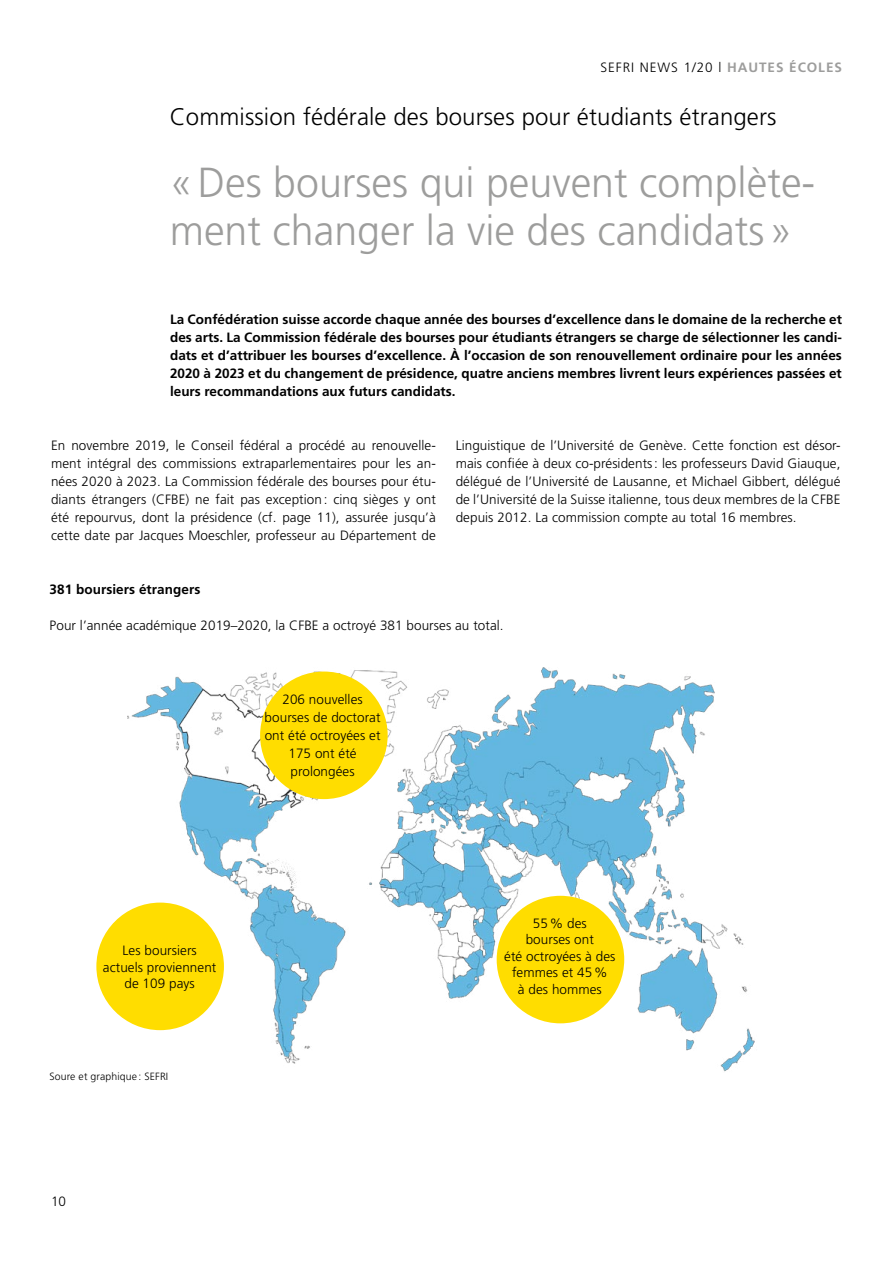
<style>
.page{position:relative;width:893px;height:1263px;background:#fff}
.page>*{position:absolute;margin:0;border:0;box-sizing:border-box;transform-origin:0 0}
.t1{font:300 42px/48px "Frutiger LT Std";color:#9d9d9c}
.t2{font:300 24px "Frutiger LT Std";letter-spacing:.005em;color:#000}
.t3{font:300 13.5px/16.5px "Frutiger LT Std";letter-spacing:.005em;color:#000;text-align:center}
.t4{font:700 13.5px/18px "Frutiger LT Std";color:#000;text-align:justify}
.t5{font:300 13.5px "Frutiger LT Std";letter-spacing:.07em;color:#000}
.t6{font:300 10.5px "Frutiger LT Std";letter-spacing:.01em;color:#000}
.s1{font-weight:700;color:#9d9d9c}
</style>
<div class="page">
<img style="left:127px;top:667px;width:628px;height:405px">
<div style="left:260px;top:671px;width:128px;height:128px;background:#fd0;border-radius:50%"></div>
<div style="left:96px;top:902px;width:128px;height:128px;background:#fd0;border-radius:50%"></div>
<div style="left:497px;top:896px;width:127px;height:127px;background:#fd0;border-radius:50%"></div>
<p class="t5" style="left:600px;top:60px;width:243px">SEFRI NEWS 1/20 l <span class="s1">HAUTES ÉCOLES</span></p>
<p class="t2" style="left:170px;top:103px;width:608px">Commission fédérale des bourses pour étudiants étrangers</p>
<h1 class="t1" style="left:170px;top:159px;width:647px">«Des bourses qui peuvent complète&shy;ment changer la vie des candidats»</h1>
<p class="t4" style="left:170px;top:310px;width:673px">La Confédération suisse accorde chaque année des bourses d’excellence dans le domaine de la recherche et des arts. La Commission fédérale des bourses pour étudiants étrangers se charge de sélectionner les candi&shy;dats et d’attribuer les bourses d’excellence. À l’occasion de son renouvellement ordinaire pour les années 2020 à 2023 et du changement de présidence, quatre anciens membres livrent leurs expériences passées et leurs recommandations aux futurs candidats.</p>
<p class="t3" style="left:51px;top:437px;width:386px">En novembre 2019, le Conseil fédéral a procédé au renouvelle-</p>
<p class="t3" style="left:456px;top:437px;width:386px">Linguistique de l’Université de Genève. Cette fonction est désor-</p>
<p class="t3" style="left:51px;top:455px;width:386px">ment intégral des commissions extraparlementaires pour les an-</p>
<p class="t3" style="left:456px;top:455px;width:386px">mais confiée à deux co-présidents: les professeurs David Giauque,</p>
<p class="t3" style="left:51px;top:473px;width:386px">nées 2020 à 2023. La Commission fédérale des bourses pour étu-</p>
<p class="t3" style="left:456px;top:473px;width:386px">délégué de l’Université de Lausanne, et Michael Gibbert, délégué</p>
<p class="t3" style="left:51px;top:491px;width:386px">diants étrangers (CFBE) ne fait pas exception: cinq sièges y ont</p>
<p class="t3" style="left:456px;top:491px;width:386px">de l’Université de la Suisse italienne, tous deux membres de la CFBE</p>
<p class="t3" style="left:51px;top:509px;width:386px">été repourvus, dont la présidence (cf. page 11), assurée jusqu’à</p>
<p class="t3" style="left:456px;top:509px;width:342px">depuis 2012. La commission compte au total 16 membres.</p>
<p class="t3" style="left:51px;top:527px;width:386px">cette date par Jacques Moeschler, professeur au Département de</p>
<p class="t4" style="left:50px;top:580px;width:152px">381 boursiers étrangers</p>
<p class="t3" style="left:50px;top:617px;width:456px">Pour l’année académique 2019–2020, la CFBE a octroyé 381 bourses au total.</p>
<p class="t3" style="left:265px;top:690px;width:117px;line-height:18px">206 nouvelles bourses de doctorat ont été octroyées et<br>175 ont été prolongées</p>
<p class="t3" style="left:103px;top:942px;width:115px">Les boursiers actuels proviennent de 109 pays</p>
<p class="t6" style="left:50px;top:1070px;width:120px">Soure et graphique : SEFRI</p>
<p class="t3" style="left:51px;top:1193px;width:17px">10</p>
<p class="t3" style="left:504px;top:915px;width:113px">55 % des<br>bourses ont<br>été octroyées à des femmes et 45%<br>à des hommes</p>
</div>
